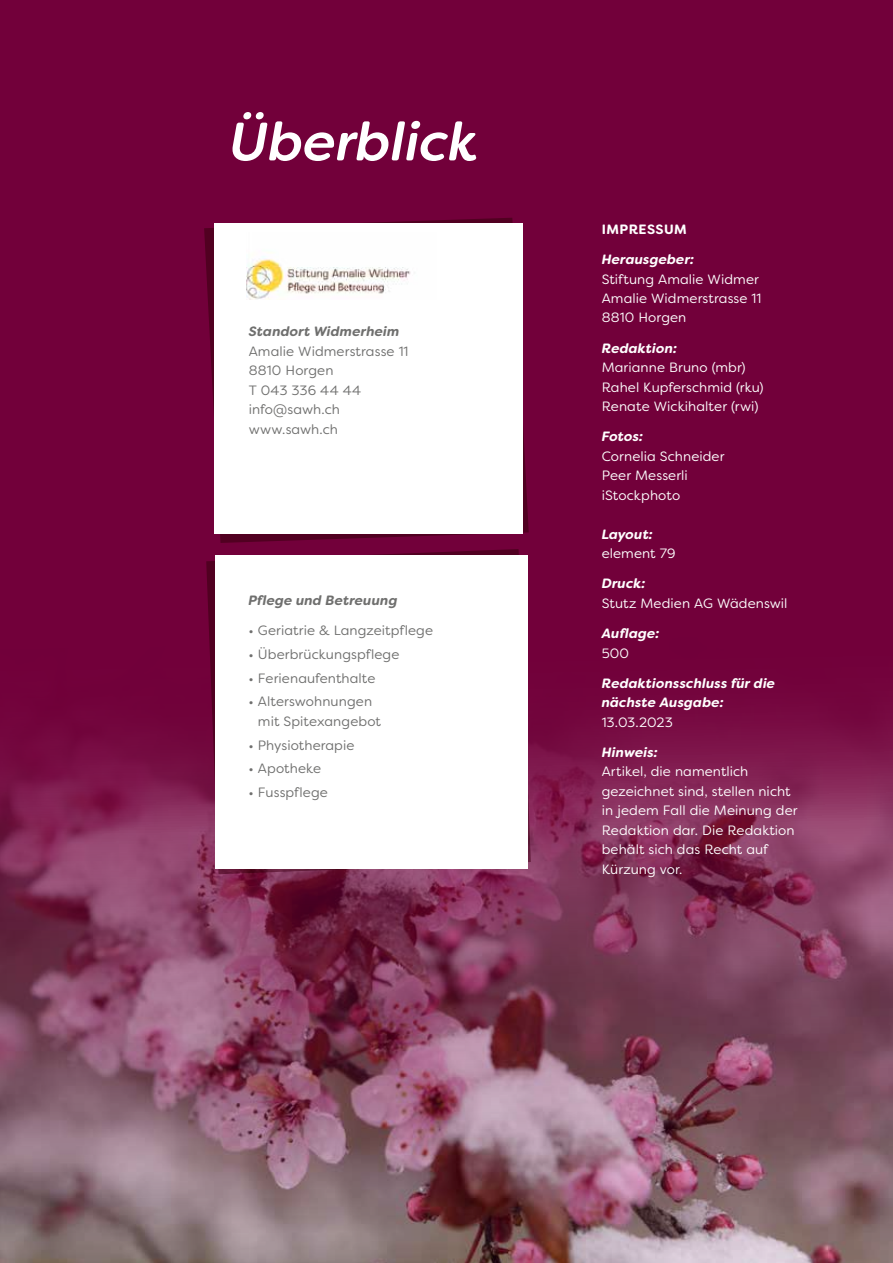
<style>
.page{position:relative;width:893px;height:1263px;background:#72003a}
.page>*{position:absolute;margin:0;border:0;box-sizing:border-box;transform-origin:0 0}
.t1{font:italic 500 54px "Filson Soft";color:#fff}
.t2{font:13.5px/19.5px "Filson Soft";letter-spacing:.005em;color:#fff}
.t3{font:13.5px/19.5px "Filson Soft";letter-spacing:.005em;color:#6f6f6e}
.t4{font:italic 700 13.5px/19.5px "Filson Soft";letter-spacing:.01em;color:#fff}
.t5{font:italic 700 13.5px "Filson Soft";letter-spacing:.01em;color:#6f6f6e}
.t6{font:700 13.5px "Filson Soft";letter-spacing:.03em;color:#fff}
</style>
<div class="page">
<img style="left:0;top:715px;width:893px;height:548px">
<svg style="left:206px;top:549px;width:325px;height:325px"></svg>
<svg style="left:204px;top:218px;width:325px;height:325px"></svg>
<div style="left:215px;top:223px;width:308px;height:310px;background:#fff"></div>
<div style="left:215px;top:555px;width:312px;height:313px;background:#fff"></div>
<img style="left:247px;top:256px;width:164px;height:43px">
<h1 class="t1" style="left:229px;top:107px;width:251px">Überblick</h1>
<p class="t5" style="left:249px;top:323px;width:152px">Standort Widmerheim</p>
<p class="t3" style="left:249px;top:341px;width:161px">Amalie Widmerstrasse 11<br>8810 Horgen<br>T 043 336 44 44 info@sawh.ch www.sawh.ch</p>
<p class="t5" style="left:249px;top:592px;width:150px">Pflege und Betreuung</p>
<p class="t3" style="left:249px;top:621px;width:186px">• Geriatrie &amp; Langzeitpflege</p>
<p class="t3" style="left:249px;top:644px;width:152px">• Überbrückungspflege</p>
<p class="t3" style="left:249px;top:668px;width:129px">• Ferienaufenthalte</p>
<p class="t3" style="left:258px;top:692px;width:125px;text-indent:-9px">• Alterswohnungen mit Spitexangebot</p>
<p class="t3" style="left:249px;top:735px;width:107px">• Physiotherapie</p>
<p class="t3" style="left:249px;top:759px;width:74px">• Apotheke</p>
<p class="t3" style="left:249px;top:783px;width:81px">• Fusspflege</p>
<p class="t6" style="left:602px;top:220px;width:87px">IMPRESSUM</p>
<p class="t4" style="left:602px;top:250px;width:94px">Herausgeber:</p>
<p class="t2" style="left:602px;top:269px;width:161px">Stiftung Amalie Widmer<br>Amalie Widmerstrasse 11<br>8810 Horgen</p>
<p class="t4" style="left:602px;top:338px;width:77px">Redaktion:</p>
<p class="t2" style="left:602px;top:358px;width:163px">Marianne Bruno (mbr)<br>Rahel Kupferschmid (rku)<br>Renate Wickihalter (rwi)</p>
<p class="t4" style="left:602px;top:427px;width:43px">Fotos:</p>
<p class="t2" style="left:602px;top:446px;width:124px">Cornelia Schneider<br>Peer Messerli iStockphoto</p>
<p class="t4" style="left:602px;top:524px;width:53px">Layout:</p>
<p class="t2" style="left:602px;top:544px;width:75px">element 79</p>
<p class="t4" style="left:602px;top:574px;width:45px">Druck:</p>
<p class="t2" style="left:602px;top:593px;width:187px">Stutz Medien AG Wädenswil</p>
<p class="t4" style="left:602px;top:624px;width:59px">Auflage:</p>
<p class="t2" style="left:602px;top:643px;width:29px">500</p>
<p class="t4" style="left:602px;top:673px;width:175px">Redaktionsschluss für die nächste Ausgabe:</p>
<p class="t2" style="left:602px;top:712px;width:73px">13.03.2023</p>
<p class="t4" style="left:602px;top:742px;width:58px">Hinweis:</p>
<p class="t2" style="left:602px;top:762px;width:197px">Artikel, die namentlich gezeichnet sind, stellen nicht in jedem Fall die Meinung der<br>Redaktion dar. Die Redaktion behält sich das Recht auf<br>Kürzung vor.</p>
</div>
